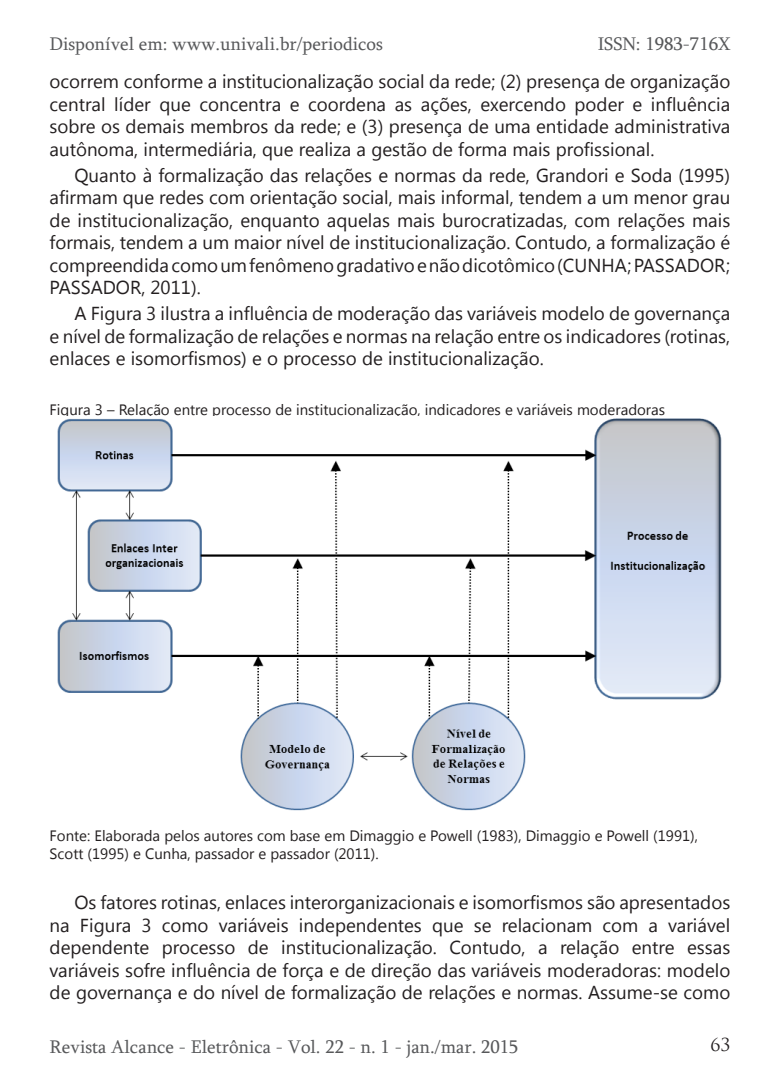
<style>
.page{position:relative;width:780px;height:1088px;background:#fff}
.page>*{position:absolute;margin:0;border:0;box-sizing:border-box;transform-origin:0 0}
.Texto{font:18.75px/22.5px "Segoe UI";color:#231f20;text-align:justify}
.t1{font:18.75px "Sylfaen";color:#57585a}
.t2{font:17.5px "Trajan Pro";color:#231f20}
.Texto_de_Tabela{font:15px/18px "Segoe UI";color:#231f20}
</style>
<div class="page">
<img style="left:57px;top:418px;width:665px;height:393px">
<p class="t1" style="left:50px;top:32px;width:335px">Disponível em: www.univali.br/periodicos</p>
<p class="t1" style="left:597px;top:32px;width:134px">ISSN: 1983-716X</p>
<p class="Texto" style="left:50px;top:69px;width:682px">ocorrem conforme a institucionalização social da rede; (2) presença de organização central líder que concentra e coordena as ações, exercendo poder e influência sobre os demais membros da rede; e (3) presença de uma entidade administrativa autônoma, intermediária, que realiza a gestão de forma mais profissional.</p>
<p class="Texto" style="left:50px;top:163px;width:682px;text-indent:25px">Quanto à formalização das relações e normas da rede, Grandori e Soda (1995) afirmam que redes com orientação social, mais informal, tendem a um menor grau de institucionalização, enquanto aquelas mais burocratizadas, com relações mais formais, tendem a um maior nível de institucionalização. Contudo, a formalização é compreendida como um fenômeno gradativo e não dicotômico (CUNHA; PASSADOR; PASSADOR, 2011).</p>
<p class="Texto" style="left:50px;top:301px;width:682px;text-indent:25px">A Figura 3 ilustra a influência de moderação das variáveis modelo de governança e nível de formalização de relações e normas na relação entre os indicadores (rotinas, enlaces e isomorfismos) e o processo de institucionalização.</p>
<p class="Texto_de_Tabela" style="left:50px;top:400px;width:617px">Figura 3 – Relação entre processo de institucionalização, indicadores e variáveis moderadoras</p>
<p class="Texto_de_Tabela" style="left:50px;top:826px;width:649px">Fonte: Elaborada pelos autores com base em Dimaggio e Powell (1983), Dimaggio e Powell (1991),<br>Scott (1995) e Cunha, passador e passador (2011).</p>
<p class="Texto" style="left:50px;top:890px;width:682px;text-indent:25px">Os fatores rotinas, enlaces interorganizacionais e isomorfismos são apresentados na Figura 3 como variáveis independentes que se relacionam com a variável dependente processo de institucionalização. Contudo, a relação entre essas variáveis sofre influência de força e de direção das variáveis moderadoras: modelo de governança e do nível de formalização de relações e normas. Assume-se como</p>
<p class="t1" style="left:50px;top:1033px;width:470px">Revista Alcance - Eletrônica - Vol. 22 - n. 1 - jan./mar. 2015</p>
<p class="t2" style="left:710px;top:1033px;width:21px">63</p>
</div>
